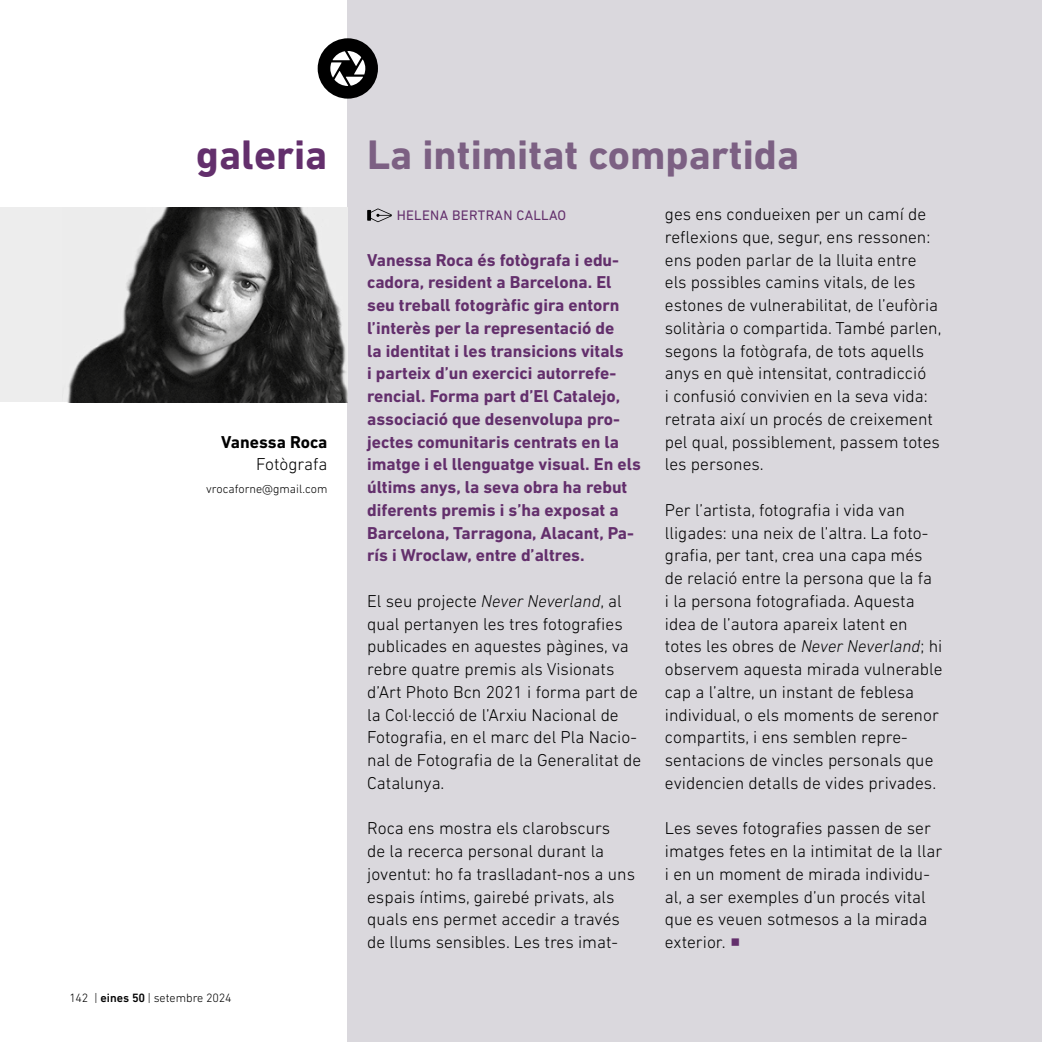
<style>
.page{position:relative;width:1042px;height:1042px;background:#fff}
.page>*{position:absolute;margin:0;border:0;box-sizing:border-box;transform-origin:0 0}
.t1{font:700 42px "DIN Next LT Pro";color:#7c6083}
.t2{font:700 42px "DIN Next LT Pro";color:#632f6c}
.t3{font:300 17.5px/22.8px "DIN Next LT Pro";color:#000}
.t4{font:700 17.5px/22.8px "DIN Next LT Pro";color:#632f6c}
.t5{font:700 17.5px "DIN Next LT Pro";color:#000}
.t6{font:14px "DIN Next LT Pro";letter-spacing:.02em;color:#632f6c}
.t7{font:300 12.25px "DIN Next LT Pro";color:#000}
.s1{font-weight:500}
.s2{font-style:italic}
</style>
<div class="page">
<div style="left:347px;top:0;width:695px;height:1040px;background:#dad8dd"></div>
<svg style="left:367px;top:208px;width:25px;height:14px"></svg>
<div style="left:0;top:207px;width:347px;height:195px;background:#ededed"></div>
<img style="left:67px;top:207px;width:280px;height:195px">
<div style="left:318px;top:38px;width:60px;height:61px;background:#000;border-radius:50%"></div>
<svg style="left:330px;top:51px;width:35px;height:35px"></svg>
<h1 class="t2" style="left:196px;top:140px;width:133px">galeria</h1>
<p class="t5" style="left:221px;top:435px;width:108px">Vanessa Roca</p>
<p class="t3" style="left:256px;top:454px;width:73px">Fotògrafa</p>
<p class="t7" style="left:206px;top:484px;width:123px">vrocaforne@gmail.com</p>
<p class="t7" style="left:69px;top:992px;width:163px">142 | <span class="s1">eines 50</span> | setembre 2024</p>
<h1 class="t1" style="left:367px;top:140px;width:433px">La intimitat compartida</h1>
<p class="t6" style="left:397px;top:207px;width:171px">HELENA BERTRAN CALLAO</p>
<p class="t4" style="left:367px;top:250px;width:275px">Vanessa Roca és fotògrafa i edu&shy;cadora, resident a Barcelona. El seu treball fotogràfic gira entorn l’interès per la representació de<br>la identitat i les transicions vitals<br>i parteix d’un exercici autorrefe&shy;rencial. Forma part d’El Catalejo, associació que desenvolupa pro&shy;jectes comunitaris centrats en la imatge i el llenguatge visual. En els últims anys, la seva obra ha rebut diferents premis i s’ha exposat a Barcelona, Tarragona, Alacant, Pa&shy;rís i Wroclaw, entre d’altres.</p>
<p class="t3" style="left:367px;top:590px;width:275px">El seu projecte <span class="s2">Never Neverland</span>, al qual pertanyen les tres fotografies publicades en aquestes pàgines, va rebre quatre premis als Visionats d’Art Photo Bcn 2021 i forma part de la Col·lecció de l’Arxiu Nacional de Fotografia, en el marc del Pla Nacio&shy;nal de Fotografia de la Generalitat de Catalunya.</p>
<p class="t3" style="left:367px;top:818px;width:269px">Roca ens mostra els clarobscurs<br>de la recerca personal durant la joventut: ho fa traslladant-nos a uns espais íntims, gairebé privats, als quals ens permet accedir a través de llums sensibles. Les tres imat-</p>
<p class="t3" style="left:665px;top:204px;width:278px">ges ens condueixen per un camí de reflexions que, segur, ens ressonen: ens poden parlar de la lluita entre els possibles camins vitals, de les estones de vulnerabilitat, de l’eufòria solitària o compartida. També parlen, segons la fotògrafa, de tots aquells anys en què intensitat, contradicció<br>i confusió convivien en la seva vida: retrata així un procés de creixement pel qual, possiblement, passem totes les persones.</p>
<p class="t3" style="left:665px;top:499px;width:279px">Per l’artista, fotografia i vida van lligades: una neix de l’altra. La foto&shy;grafia, per tant, crea una capa més de relació entre la persona que la fa<br>i la persona fotografiada. Aquesta idea de l’autora apareix latent en totes les obres de <span class="s2">Never Neverland</span>; hi observem aquesta mirada vulnerable cap a l’altre, un instant de feblesa individual, o els moments de serenor compartits, i ens semblen repre&shy;sentacions de vincles personals que evidencien detalls de vides privades.</p>
<p class="t3" style="left:665px;top:818px;width:279px">Les seves fotografies passen de ser imatges fetes en la intimitat de la llar i en un moment de mirada individu&shy;al, a ser exemples d’un procés vital que es veuen sotmesos a la mirada exterior.</p>
</div>
